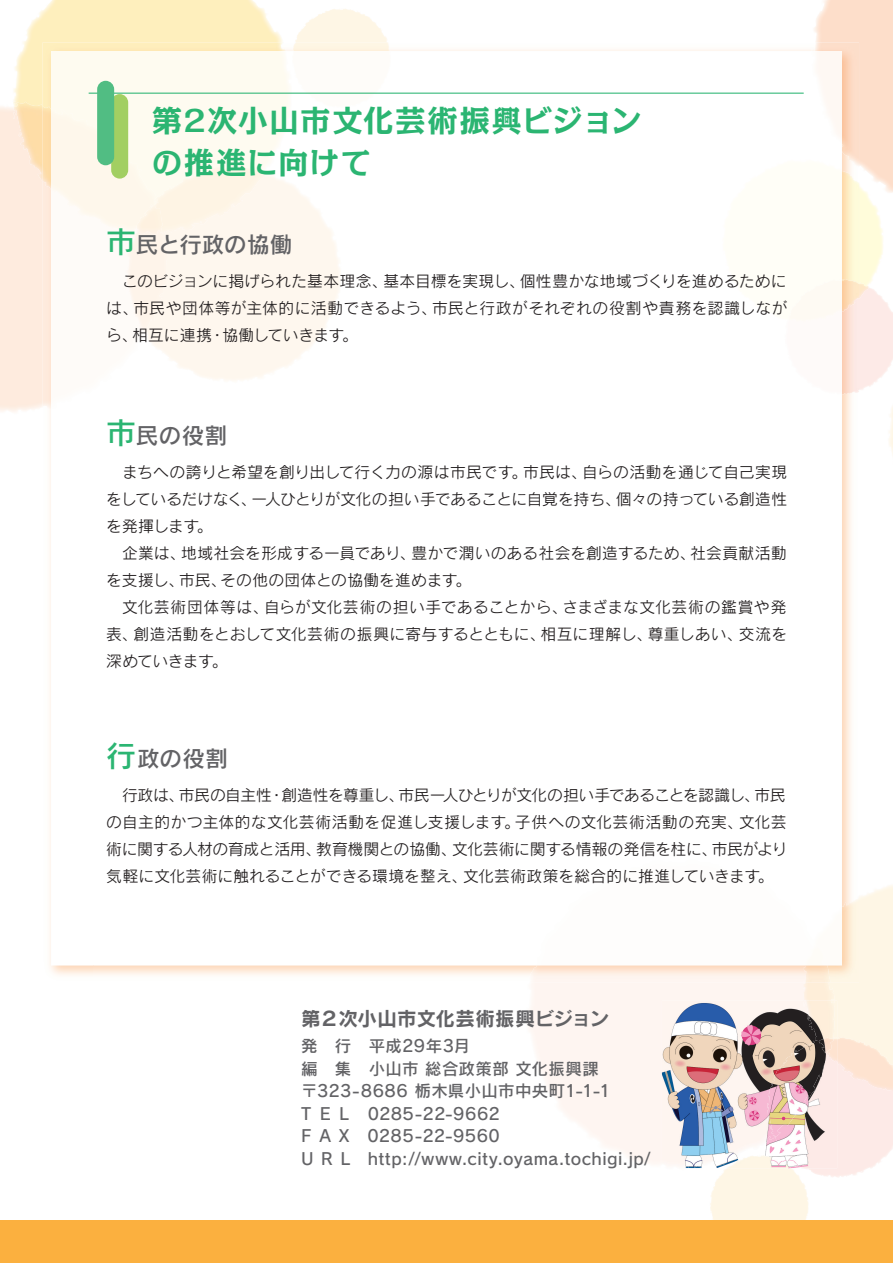
<style>
.page{position:relative;width:893px;height:1263px;background:#fff}
.page>*{position:absolute;margin:0;border:0;box-sizing:border-box;transform-origin:0 0}
.t1{font:700 30px/42px "Kakumin Pro";letter-spacing:.045em;color:#2bb572}
.t2{font:22.5px "Rodin CID DB";letter-spacing:.015em;color:#636366}
.t3{font:22.5px "Rodin CID DB";letter-spacing:-.005em;color:#636366}
.t4{font:19.5px "Rodin CID B";letter-spacing:-.02em;color:#636366}
.t5{font:16.5px/22.5px "Rodin CID DB";letter-spacing:.025em;color:#636366}
.t6{font:15.75px/27px "Rodin CID M";color:#231f20;text-align:justify}
.s1{font-size:30px;color:#2bb572}
</style>
<div class="page">
<img style="left:13px;top:0;width:270px;height:102px">
<img style="left:814px;top:0;width:79px;height:193px">
<img style="left:13px;top:102px;width:30px;height:79px">
<img style="left:710px;top:1168px;width:26px;height:52px">
<img style="left:859px;top:183px;width:26px;height:101px">
<img style="left:295px;top:9px;width:93px;height:34px">
<img style="left:803px;top:982px;width:31px;height:18px">
<img style="left:837px;top:1037px;width:56px;height:55px">
<img style="left:859px;top:282px;width:10px;height:17px">
<img style="left:286px;top:49px;width:6px;height:2px">
<img style="left:842px;top:167px;width:17px;height:3px">
<div style="left:43px;top:43px;width:243px;height:63px;background:#feeebc"></div>
<img style="left:811px;top:43px;width:48px;height:124px">
<img style="left:43px;top:106px;width:8px;height:84px">
<img style="left:842px;top:170px;width:17px;height:109px">
<img style="left:292px;top:43px;width:98px;height:8px">
<img style="left:830px;top:895px;width:29px;height:87px">
<img style="left:803px;top:965px;width:27px;height:17px">
<img style="left:842px;top:279px;width:17px;height:33px">
<svg style="left:194px;top:51px;width:648px;height:856px"></svg>
<div style="left:51px;top:51px;width:180px;height:114px;background:#fefbf0"></div>
<img style="left:811px;top:51px;width:31px;height:100px">
<img style="left:51px;top:109px;width:106px;height:121px">
<img style="left:535px;top:858px;width:277px;height:49px">
<div style="left:145px;top:171px;width:123px;height:201px;background:#fef7ee"></div>
<img style="left:155px;top:165px;width:82px;height:68px">
<img style="left:126px;top:230px;width:43px;height:104px">
<img style="left:134px;top:197px;width:31px;height:37px">
<img style="left:722px;top:159px;width:84px;height:92px">
<img style="left:292px;top:51px;width:64px;height:57px">
<img style="left:829px;top:907px;width:13px;height:58px">
<img style="left:785px;top:314px;width:50px;height:64px">
<div style="left:788px;top:279px;width:54px;height:43px;background:#fefaf3"></div>
<div style="left:0;top:1220px;width:893px;height:43px;background:#fbb03f"></div>
<img style="left:662px;top:1000px;width:141px;height:168px">
<img style="left:727px;top:1155px;width:48px;height:13px">
<img style="left:836px;top:1000px;width:1px;height:37px">
<img style="left:803px;top:1000px;width:33px;height:40px">
<img style="left:775px;top:1057px;width:62px;height:111px">
<img style="left:767px;top:1040px;width:49px;height:92px">
<img style="left:827px;top:1037px;width:10px;height:25px">
<img style="left:816px;top:1037px;width:18px;height:20px">
<hr style="left:89px;top:93px;width:715px;height:1px;background:#2bb572">
<div style="left:111px;top:94px;width:17px;height:85px;background:#a2cf62;border-radius:9px"></div>
<div style="left:97px;top:81px;width:17px;height:84px;background:#51bd83;border-radius:9px"></div>
<h1 class="t1" style="left:152px;top:96px;width:491px">第2次小山市文化芸術振興ビジョンの推進に向けて</h1>
<h2 class="t3" style="left:106px;top:230px;width:188px"><span class="s1">市</span>民と行政の協働</h2>
<p class="t6" style="left:106px;top:267px;width:682px;text-indent:16px">このビジョンに掲げられた基本理念、基本目標を実現し、個性豊かな地域づくりを進めるためには、市民や団体等が主体的に活動できるよう、市民と行政がそれぞれの役割や責務を認識しながら、相互に連携・協働していきます。</p>
<h2 class="t2" style="left:106px;top:421px;width:122px"><span class="s1">市</span>民の役割</h2>
<p class="t6" style="left:106px;top:458px;width:682px;text-indent:16px">まちへの誇りと希望を創り出して行く力の源は市民です。市民は、自らの活動を通じて自己実現をしているだけなく、一人ひとりが文化の担い手であることに自覚を持ち、個々の持っている創造性を発揮します。</p>
<p class="t6" style="left:106px;top:539px;width:682px;text-indent:16px">企業は、地域社会を形成する一員であり、豊かで潤いのある社会を創造するため、社会貢献活動を支援し、市民、その他の団体との協働を進めます。</p>
<p class="t6" style="left:106px;top:593px;width:682px;text-indent:16px">文化芸術団体等は、自らが文化芸術の担い手であることから、さまざまな文化芸術の鑑賞や発表、創造活動をとおして文化芸術の振興に寄与するとともに、相互に理解し、尊重しあい、交流を深めていきます。</p>
<h2 class="t2" style="left:106px;top:744px;width:123px"><span class="s1">行</span>政の役割</h2>
<p class="t6" style="left:106px;top:781px;width:683px;text-align:left;text-indent:16px">行政は、市民の自主性・創造性を尊重し、市民一人ひとりが文化の担い手であることを認識し、市民の自主的かつ主体的な文化芸術活動を促進し支援します。子供への文化芸術活動の充実、文化芸術に関する人材の育成と活用、教育機関との協働、文化芸術に関する情報の発信を柱に、市民がより気軽に文化芸術に触れることができる環境を整え、文化芸術政策を総合的に推進していきます。</p>
<p class="t4" style="left:301px;top:1005px;width:309px">第２次小山市文化芸術振興ビジョン</p>
<p class="t5" style="left:301px;top:1034px;width:351px">発　行　平成29年3月<br>編　集　小山市 総合政策部 文化振興課〒323-8686 栃木県小山市中央町1-1-1<br>T E L　0285-22-9662<br>F A X　0285-22-9560<br>U R L　http://www.city.oyama.tochigi.jp/</p>
</div>
